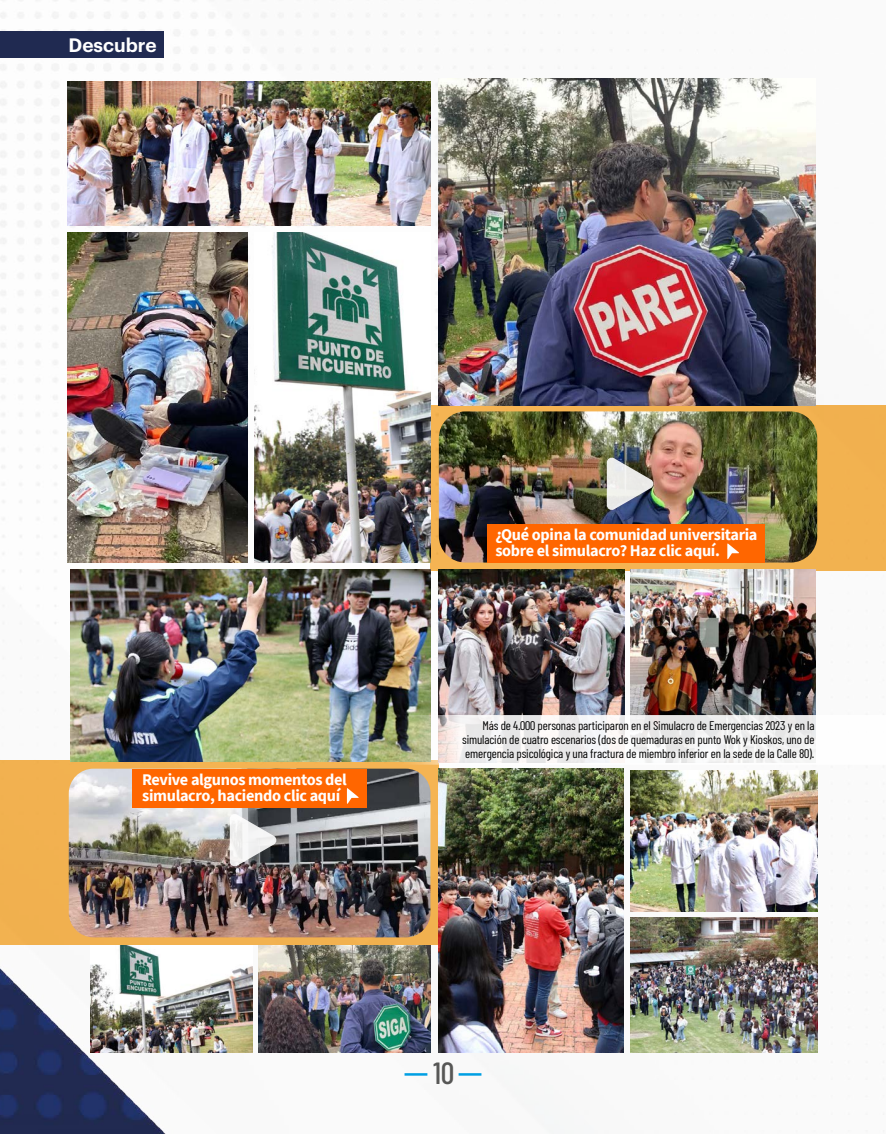
<style>
.page{position:relative;width:886px;height:1134px;background:#fff}
.page>*{position:absolute;margin:0;border:0;box-sizing:border-box;transform-origin:0 0}
.t1{font:500 30.75px "Barlow Condensed";color:#575756}
.t2{font:600 19px "Graphik";color:#fff}
.t3{font:700 16.25px/16.2px "Source Sans Pro";letter-spacing:-.02em;color:#fff}
.t4{font:12.5px/13.8px "Barlow Condensed";letter-spacing:-.01em;color:#000;text-align:justify}
</style>
<div class="page">
<img style="left:0;top:0;width:886px;height:1134px">
<img style="left:68px;top:81px;width:362px;height:144px">
<img style="left:439px;top:411px;width:378px;height:151px">
<img style="left:439px;top:79px;width:376px;height:326px">
<img style="left:70px;top:570px;width:360px;height:191px">
<img style="left:630px;top:569px;width:185px;height:146px">
<img style="left:439px;top:569px;width:185px;height:146px">
<img style="left:68px;top:232px;width:180px;height:330px">
<img style="left:254px;top:232px;width:176px;height:330px">
<img style="left:69px;top:769px;width:361px;height:168px">
<img style="left:90px;top:945px;width:162px;height:108px">
<img style="left:259px;top:945px;width:171px;height:108px">
<img style="left:439px;top:768px;width:185px;height:285px">
<img style="left:630px;top:771px;width:187px;height:140px">
<img style="left:630px;top:918px;width:187px;height:135px">
<svg style="left:607px;top:456px;width:47px;height:55px"></svg>
<svg style="left:230px;top:813px;width:47px;height:54px"></svg>
<div style="left:488px;top:524px;width:277px;height:38px;background:#f60"></div>
<div style="left:0;top:31px;width:163px;height:26px;background:#202a51"></div>
<svg style="left:727px;top:543px;width:12px;height:16px"></svg>
<div style="left:132px;top:769px;width:235px;height:39px;background:#f60"></div>
<svg style="left:347px;top:788px;width:12px;height:16px"></svg>
<svg style="left:390px;top:715px;width:496px;height:49px"></svg>
<hr style="left:404px;top:1073px;width:23px;height:3px;background:#009fe3">
<hr style="left:459px;top:1073px;width:22px;height:3px;background:#009fe3">
<h2 class="t2" style="left:69px;top:31px;width:90px">Descubre</h2>
<h3 class="t3" style="left:142px;top:771px;width:206px">Revive algunos momentos del simulacro, haciendo clic aquí</h3>
<h3 class="t3" style="left:495px;top:526px;width:264px">¿Qué opina la comunidad universitaria sobre el simulacro? Haz clic aquí.</h3>
<p class="t4" style="left:462px;top:718px;width:354px;text-indent:20px">Más de 4.000 personas participaron en el Simulacro de Emergencias 2023 y en la simulación de cuatro escenarios (dos de quemaduras en punto Wok y Kioskos, uno de emergencia psicológica y una fractura de miembro inferior en la sede de la Calle 80).</p>
<h1 class="t1" style="left:433px;top:1054px;width:22px">10</h1>
</div>
